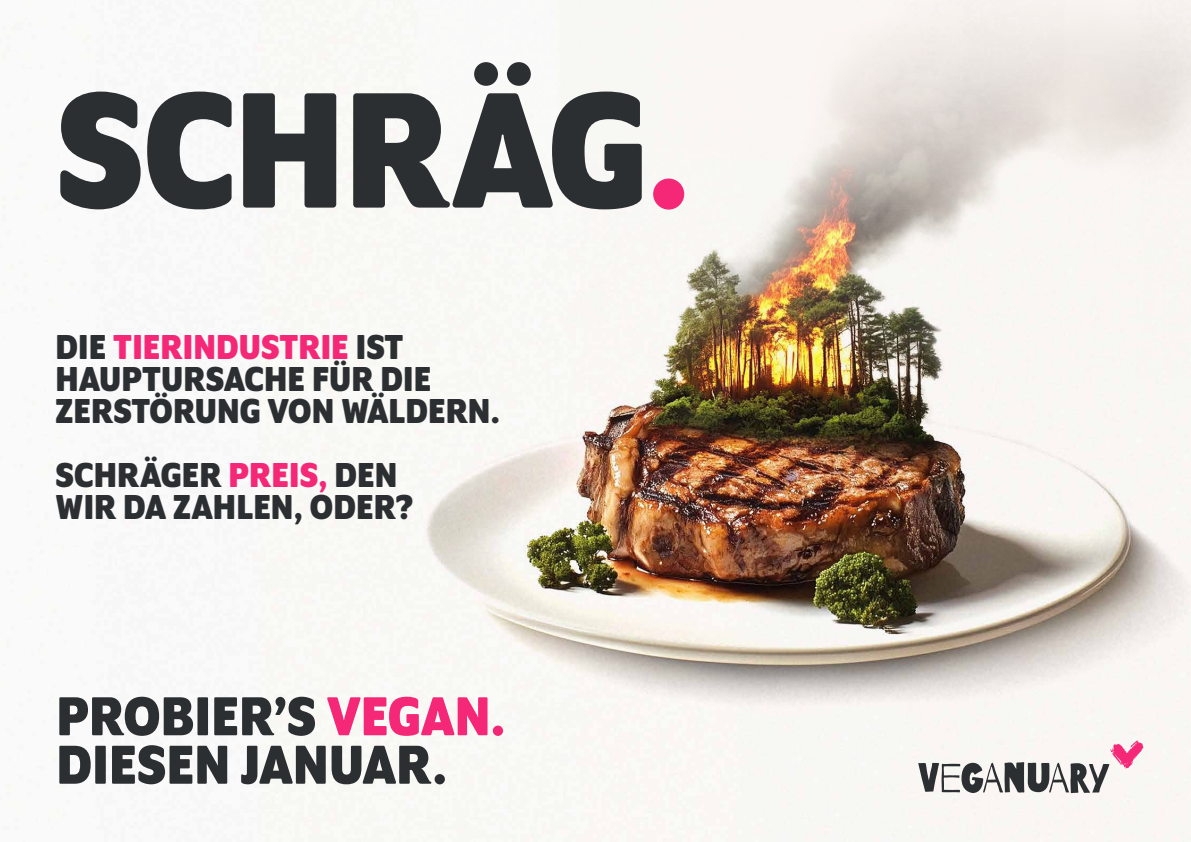
<style>
.page{position:relative;width:1191px;height:842px;background:#fff}
.page>*{position:absolute;margin:0;border:0;box-sizing:border-box;transform-origin:0 0}
.t1{font:700 178.3px "Program OT";letter-spacing:-.005em;color:#2c2f32}
.t2{font:700 59.2px/48.5px "Program OT";letter-spacing:.005em;color:#2c2f32}
.t3{font:700 37.4px/31.9px "Program OT";letter-spacing:.005em;color:#2c2f32}
.s1{color:#f52878}
</style>
<div class="page">
<img style="left:2px;top:0;width:1189px;height:842px">
<img style="left:418px;top:0;width:773px;height:378px">
<svg style="left:918px;top:740px;width:225px;height:53px"></svg>
<h1 class="t1" style="left:56px;top:47px;width:636px">SCHRÄG<span class="s1">.</span></h1>
<p class="t3" style="left:56px;top:330px;width:446px">DIE <span class="s1">TIERINDUSTRIE</span> IST<br>HAUPTURSACHE FÜR DIE<br>ZERSTÖRUNG VON WÄLDERN.</p>
<p class="t3" style="left:56px;top:458px;width:359px">SCHRÄGER <span class="s1">PREIS,</span> DEN<br>WIR DA ZAHLEN, ODER?</p>
<h2 class="t2" style="left:56px;top:691px;width:450px">PROBIER’S <span class="s1">VEGAN.<br></span>DIESEN JANUAR.</h2>
</div>
